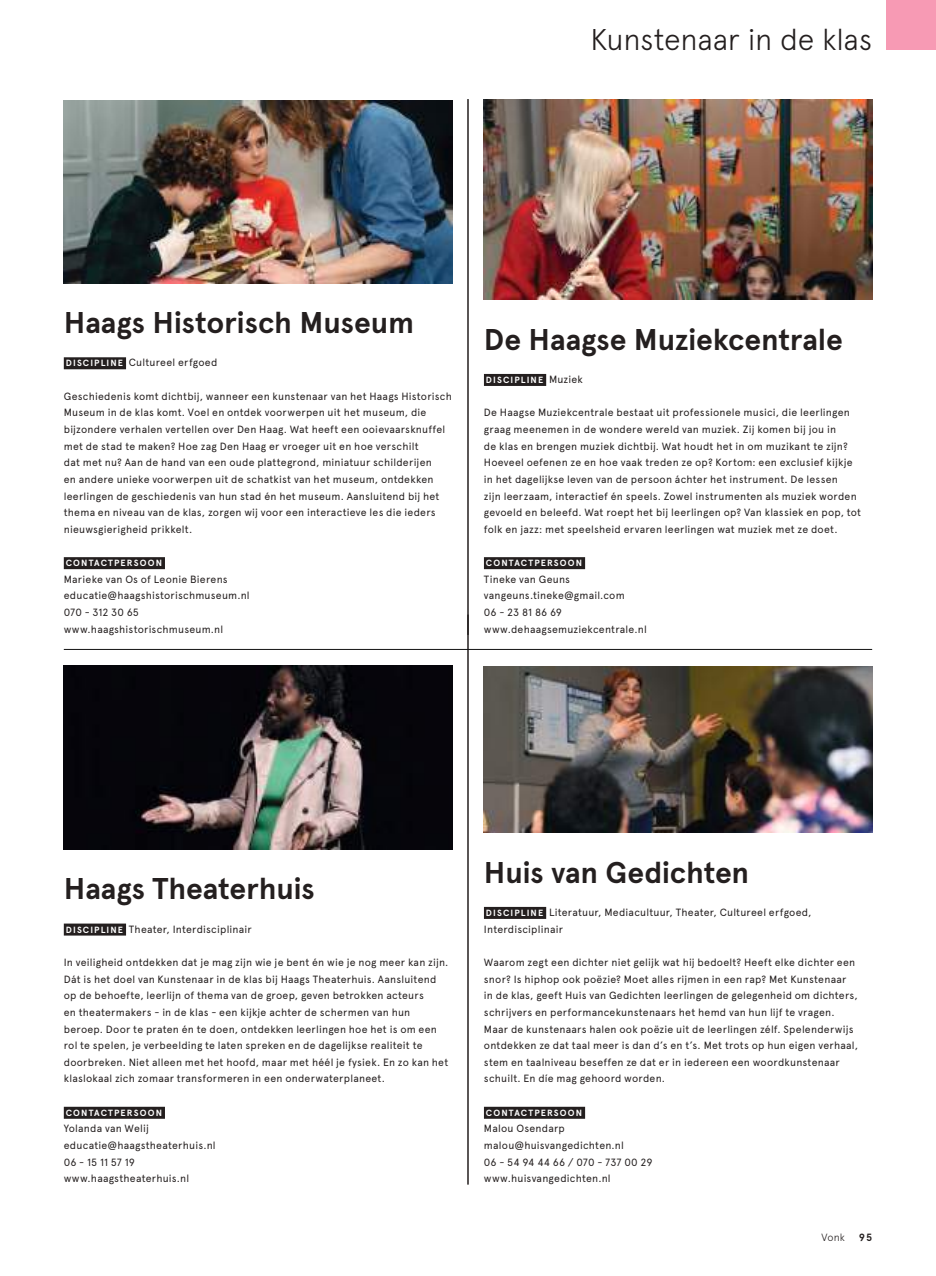
<style>
.page{position:relative;width:936px;height:1276px;background:#fff}
.page>*{position:absolute;margin:0;border:0;box-sizing:border-box;transform-origin:0 0}
.t1{font:700 30px "Apercu";letter-spacing:-.005em;color:#241f1f}
.t2{font:300 30px "Apercu";letter-spacing:-.005em;color:#241f1f}
.t3{font:10.5px/16.6px "Apercu";letter-spacing:.02em;color:#241f1f}
.t4{font:300 10.5px "Apercu";color:#241f1f}
.t5{font:700 10.5px "Apercu";color:#241f1f}
.t6{font:700 9px "Apercu";letter-spacing:.125em;color:#fff}
.s1{font-weight:700;font-size:9px;color:#fff}
.s2{font-weight:400;font-size:10.5px;color:#241f1f}
</style>
<div class="page">
<div style="left:886px;top:0;width:49px;height:50px;background:#f79ab4"></div>
<div style="left:64px;top:357px;width:62px;height:12px;background:#241f1f"></div>
<div style="left:64px;top:557px;width:101px;height:12px;background:#241f1f"></div>
<div style="left:484px;top:374px;width:62px;height:12px;background:#241f1f"></div>
<div style="left:484px;top:557px;width:101px;height:12px;background:#241f1f"></div>
<hr style="left:467px;top:99px;width:1px;height:536px;background:#241f1f">
<div style="left:64px;top:923px;width:62px;height:12px;background:#241f1f"></div>
<div style="left:64px;top:1106px;width:101px;height:12px;background:#241f1f"></div>
<div style="left:484px;top:907px;width:62px;height:12px;background:#241f1f"></div>
<div style="left:484px;top:1106px;width:101px;height:12px;background:#241f1f"></div>
<hr style="left:467px;top:614px;width:1px;height:570px;background:#241f1f">
<img style="left:64px;top:100px;width:388px;height:183px">
<img style="left:484px;top:100px;width:388px;height:200px">
<hr style="left:64px;top:649px;width:808px;height:1px;background:#111212">
<img style="left:64px;top:665px;width:388px;height:184px">
<img style="left:484px;top:666px;width:388px;height:166px">
<h1 class="t2" style="left:590px;top:21px;width:283px">Kunstenaar in de klas</h1>
<h1 class="t1" style="left:64px;top:304px;width:352px">Haags Historisch Museum</h1>
<p class="t3" style="left:66px;top:354px;width:153px"><span class="s1">DISCIPLINE</span> Cultureel erfgoed</p>
<p class="t3" style="left:64px;top:387px;width:389px">Geschiedenis komt dichtbij, wanneer een kunstenaar van het Haags Historisch Museum in de klas komt. Voel en ontdek voorwerpen uit het museum, die bijzondere verhalen vertellen over Den Haag. Wat heeft een ooievaarsknuffel met de stad te maken? Hoe zag Den Haag er vroeger uit en hoe verschilt<br>dat met nu? Aan de hand van een oude plattegrond, miniatuur schilderijen<br>en andere unieke voorwerpen uit de schatkist van het museum, ontdekken leerlingen de geschiedenis van hun stad én het museum. Aansluitend bij het thema en niveau van de klas, zorgen wij voor een interactieve les die ieders nieuwsgierigheid prikkelt.</p>
<p class="t6" style="left:66px;top:557px;width:98px">CONTACTPERSOON</p>
<p class="t3" style="left:64px;top:571px;width:187px">Marieke van Os of Leonie Bierens educatie@haagshistorischmuseum.nl<br>070 - 312 30 65 www.haagshistorischmuseum.nl</p>
<h1 class="t1" style="left:484px;top:321px;width:360px">De Haagse Muziekcentrale</h1>
<p class="t6" style="left:486px;top:374px;width:98px">DISCIPLINE <span class="s2">Muziek</span></p>
<p class="t3" style="left:484px;top:404px;width:379px">De Haagse Muziekcentrale bestaat uit professionele musici, die leerlingen graag meenemen in de wondere wereld van muziek. Zij komen bij jou in<br>de klas en brengen muziek dichtbij. Wat houdt het in om muzikant te zijn?<br>Hoeveel oefenen ze en hoe vaak treden ze op? Kortom: een exclusief kijkje in het dagelijkse leven van de persoon áchter het instrument. De lessen<br>zijn leerzaam, interactief én speels. Zowel instrumenten als muziek worden gevoeld en beleefd. Wat roept het bij leerlingen op? Van klassiek en pop, tot folk en jazz: met speelsheid ervaren leerlingen wat muziek met ze doet.</p>
<p class="t6" style="left:486px;top:557px;width:98px">CONTACTPERSOON</p>
<p class="t3" style="left:484px;top:571px;width:164px">Tineke van Geuns vangeuns.tineke@gmail.com<br>06 - 23 81 86 69 www.dehaagsemuziekcentrale.nl</p>
<h1 class="t1" style="left:64px;top:870px;width:253px">Haags Theaterhuis</h1>
<p class="t3" style="left:66px;top:920px;width:187px"><span class="s1">DISCIPLINE</span> Theater, Interdisciplinair</p>
<p class="t3" style="left:64px;top:954px;width:386px">In veiligheid ontdekken dat je mag zijn wie je bent én wie je nog meer kan zijn.<br>Dát is het doel van Kunstenaar in de klas bij Haags Theaterhuis. Aansluitend op de behoefte, leerlijn of thema van de groep, geven betrokken acteurs<br>en theatermakers - in de klas - een kijkje achter de schermen van hun beroep. Door te praten én te doen, ontdekken leerlingen hoe het is om een rol te spelen, je verbeelding te laten spreken en de dagelijkse realiteit te doorbreken. Niet alleen met het hoofd, maar met héél je fysiek. En zo kan het klaslokaal zich zomaar transformeren in een onderwaterplaneet.</p>
<p class="t6" style="left:66px;top:1107px;width:98px">CONTACTPERSOON</p>
<p class="t3" style="left:64px;top:1120px;width:153px">Yolanda van Welij educatie@haagstheaterhuis.nl<br>06 - 15 11 57 19 www.haagstheaterhuis.nl</p>
<h1 class="t1" style="left:484px;top:854px;width:267px">Huis van Gedichten</h1>
<p class="t3" style="left:484px;top:904px;width:329px"><span class="s1">DISCIPLINE</span> Literatuur, Mediacultuur, Theater, Cultureel erfgoed,<br>Interdisciplinair</p>
<p class="t3" style="left:484px;top:954px;width:375px">Waarom zegt een dichter niet gelijk wat hij bedoelt? Heeft elke dichter een snor? Is hiphop ook poëzie? Moet alles rijmen in een rap? Met Kunstenaar in de klas, geeft Huis van Gedichten leerlingen de gelegenheid om dichters, schrijvers en performancekunstenaars het hemd van hun lijf te vragen.<br>Maar de kunstenaars halen ook poëzie uit de leerlingen zélf. Spelenderwijs ontdekken ze dat taal meer is dan d’s en t’s. Met trots op hun eigen verhaal, stem en taalniveau beseffen ze dat er in iedereen een woordkunstenaar schuilt. En díe mag gehoord worden.</p>
<p class="t6" style="left:486px;top:1107px;width:98px">CONTACTPERSOON</p>
<p class="t3" style="left:484px;top:1120px;width:170px">Malou Osendarp malou@huisvangedichten.nl<br>06 - 54 94 44 66 / 070 - 737 00 29 www.huisvangedichten.nl</p>
<p class="t4" style="left:821px;top:1231px;width:25px">Vonk</p>
<p class="t5" style="left:858px;top:1230px;width:15px">95</p>
</div>
